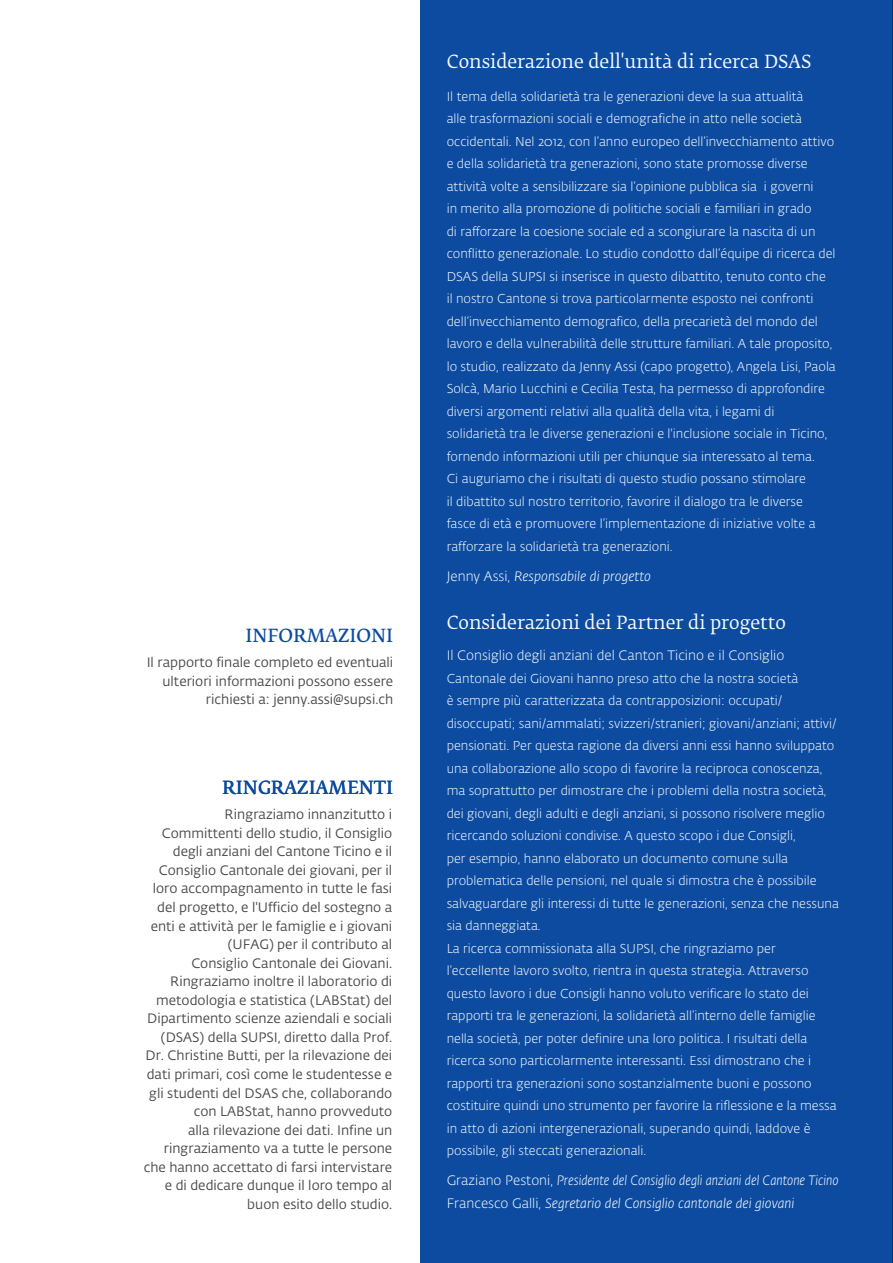
<style>
.page{position:relative;width:893px;height:1263px;background:#fff}
.page>*{position:absolute;margin:0;border:0;box-sizing:border-box;transform-origin:0 0}
.t1{font:18px "SUPSI Fedra Serif";color:#f4fbfe}
.t2{font:18px "SUPSI Fedra Serif Demi";color:#0d4ba0}
.t3{font:13.5px/18.6px "SUPSI Fedra Sans";color:#48484a;text-align:right}
.t4{font:italic 300 13.5px/22.5px "SUPSI Fedra Sans";color:#f4fbfe;scale:.91 1}
.t5{font:300 13.5px "SUPSI Fedra Sans";color:#f4fbfe}
.t6{font:italic 300 13.5px "SUPSI Fedra Sans";color:#f4fbfe}
.t7{font:300 12.75px/22.5px "SUPSI Fedra Sans";color:#f4fbfe}
.s1{font-style:normal}
</style>
<div class="page">
<div style="left:420px;top:0;width:473px;height:1263px;background:#0d4ba0"></div>
<hr style="left:892px;top:0;width:1px;height:1263px;background:#000">
<h1 class="t2" style="left:245px;top:623px;width:149px">INFORMAZIONI</h1>
<p class="t3" style="left:147px;top:653px;width:248px">Il rapporto finale completo ed eventuali ulteriori informazioni possono essere richiesti a: jenny.assi@supsi.ch</p>
<h1 class="t2" style="left:222px;top:775px;width:172px">RINGRAZIAMENTI</h1>
<p class="t3" style="left:144px;top:805px;width:250px">Ringraziamo innanzitutto i Committenti dello studio, il Consiglio degli anziani del Cantone Ticino e il Consiglio Cantonale dei giovani, per il loro accompagnamento in tutte le fasi del progetto, e l'Ufficio del sostegno a enti e attività per le famiglie e i giovani (UFAG) per il contributo al<br>Consiglio Cantonale dei Giovani.<br>Ringraziamo inoltre il laboratorio di metodologia e statistica (LABStat) del Dipartimento scienze aziendali e sociali (DSAS) della SUPSI, diretto dalla Prof.<br>Dr. Christine Butti, per la rilevazione dei dati primari, così come le studentesse e gli studenti del DSAS che, collaborando con LABStat, hanno provveduto<br>alla rilevazione dei dati. Infine un ringraziamento va a tutte le persone che hanno accettato di farsi intervistare e di dedicare dunque il loro tempo al buon esito dello studio.</p>
<h1 class="t1" style="left:447px;top:49px;width:366px">Considerazione dell'unità di ricerca DSAS</h1>
<p class="t7" style="left:447px;top:85px;width:391px">Il tema della solidarietà tra le generazioni deve la sua attualità<br>alle trasformazioni sociali e demografiche in atto nelle società occidentali. Nel 2012, con l’anno europeo dell’invecchiamento attivo e della solidarietà tra generazioni, sono state promosse diverse attività volte a sensibilizzare sia l’opinione pubblica sia i governi<br>in merito alla promozione di politiche sociali e familiari in grado<br>di rafforzare la coesione sociale ed a scongiurare la nascita di un conflitto generazionale. Lo studio condotto dall’équipe di ricerca del DSAS della SUPSI si inserisce in questo dibattito, tenuto conto che<br>il nostro Cantone si trova particolarmente esposto nei confronti dell’invecchiamento demografico, della precarietà del mondo del lavoro e della vulnerabilità delle strutture familiari. A tale proposito, lo studio, realizzato da Jenny Assi (capo progetto), Angela Lisi, Paola Solcà, Mario Lucchini e Cecilia Testa, ha permesso di approfondire diversi argomenti relativi alla qualità della vita, i legami di solidarietà tra le diverse generazioni e l'inclusione sociale in Ticino, fornendo informazioni utili per chiunque sia interessato al tema.<br>Ci auguriamo che i risultati di questo studio possano stimolare<br>il dibattito sul nostro territorio, favorire il dialogo tra le diverse<br>fasce di età e promuovere l’implementazione di iniziative volte a rafforzare la solidarietà tra generazioni.</p>
<p class="t6" style="left:447px;top:568px;width:206px"><span class="s1">Jenny Assi,</span> Responsabile di progetto</p>
<h1 class="t1" style="left:447px;top:610px;width:341px">Considerazioni dei Partner di progetto</h1>
<p class="t5" style="left:447px;top:647px;width:339px">Il Consiglio degli anziani del Canton Ticino e il Consiglio</p>
<p class="t7" style="left:447px;top:667px;width:394px">Cantonale dei Giovani hanno preso atto che la nostra società<br>è sempre più caratterizzata da contrapposizioni: occupati/ disoccupati; sani/ammalati; svizzeri/stranieri; giovani/anziani; attivi/ pensionati. Per questa ragione da diversi anni essi hanno sviluppato una collaborazione allo scopo di favorire la reciproca conoscenza, ma soprattutto per dimostrare che i problemi della nostra società, dei giovani, degli adulti e degli anziani, si possono risolvere meglio ricercando soluzioni condivise. A questo scopo i due Consigli,<br>per esempio, hanno elaborato un documento comune sulla problematica delle pensioni, nel quale si dimostra che è possibile salvaguardare gli interessi di tutte le generazioni, senza che nessuna sia danneggiata.<br>La ricerca commissionata alla SUPSI, che ringraziamo per l’eccellente lavoro svolto, rientra in questa strategia. Attraverso questo lavoro i due Consigli hanno voluto verificare lo stato dei rapporti tra le generazioni, la solidarietà all’interno delle famiglie nella società, per poter definire una loro politica. I risultati della ricerca sono particolarmente interessanti. Essi dimostrano che i rapporti tra generazioni sono sostanzialmente buoni e possono costituire quindi uno strumento per favorire la riflessione e la messa in atto di azioni intergenerazionali, superando quindi, laddove è possibile, gli steccati generazionali.</p>
<p class="t4" style="left:447px;top:1169px;width:432px"><span class="s1">Graziano Pestoni,</span> Presidente del Consiglio degli anziani del Cantone Ticino<br><span class="s1">Francesco Galli,</span> Segretario del Consiglio cantonale dei giovani</p>
</div>
